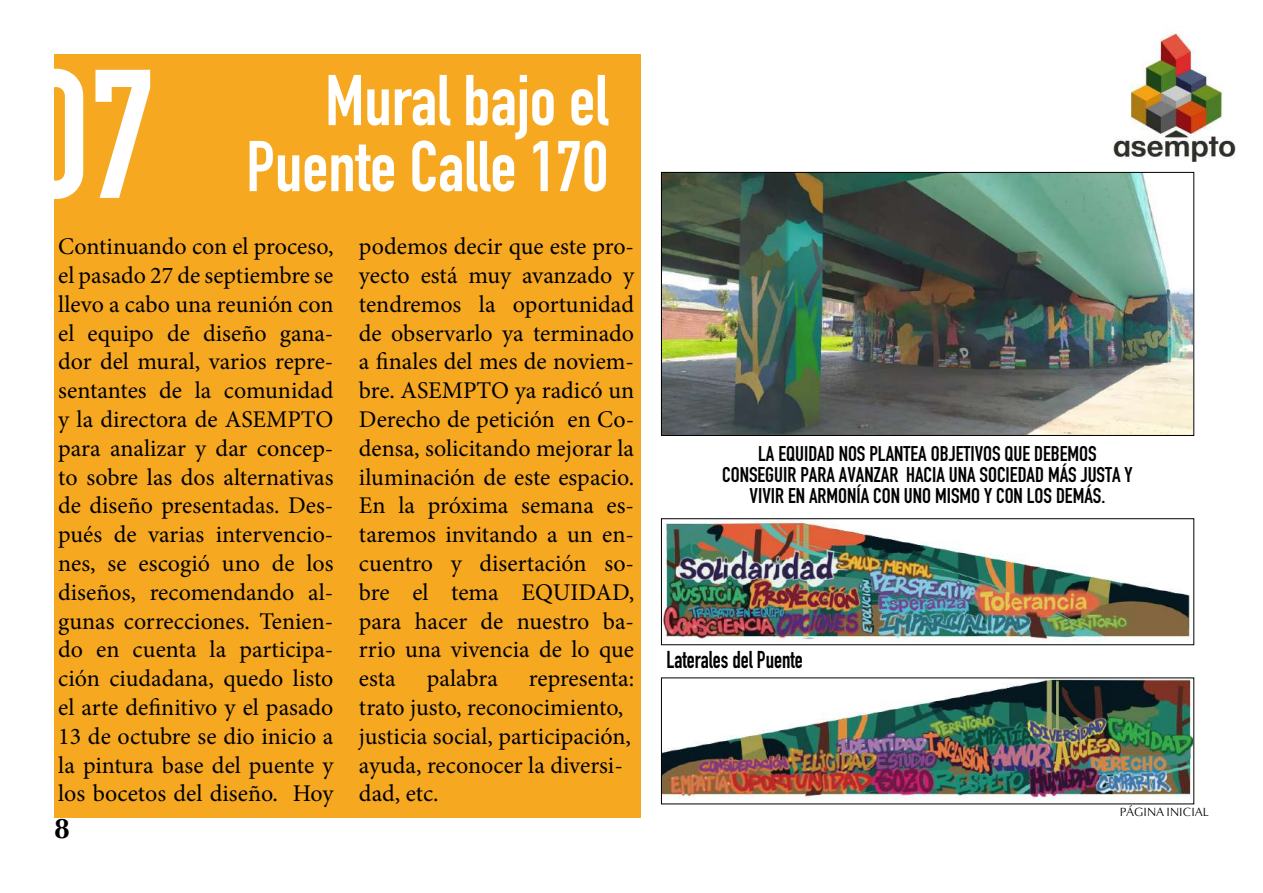
<style>
.page{position:relative;width:1263px;height:893px;background:#fff}
.page>*{position:absolute;margin:0;border:0;box-sizing:border-box;transform-origin:0 0}
.t1{font:700 180px "DIN Condensed";color:#fff}
.t2{font:700 70.5px "DIN Condensed";color:#fff}
.t3{font:700 28.5px "Optima LT Std";color:#000}
.t4{font:24px/28.8px "Minion Pro";color:#000;text-align:justify}
.t5{font:700 24px "DIN Condensed";color:#000;scale:.9 1}
.t6{font:700 21px/21px "DIN Condensed";color:#000;text-align:center}
.t7{font:12px "Optima EL";color:#000}
</style>
<div class="page">
<img style="left:1113px;top:31px;width:123px;height:131px">
<div style="left:54px;top:54px;width:586px;height:763px;background:#f6a820"></div>
<img style="left:663px;top:174px;width:529px;height:260px">
<div style="left:661px;top:172px;width:533px;height:264px;border:1px solid #000"></div>
<img style="left:663px;top:520px;width:527px;height:121px">
<div style="left:661px;top:518px;width:533px;height:127px;border:1px solid #000"></div>
<img style="left:663px;top:680px;width:529px;height:120px">
<h1 class="t1" style="left:22px;top:14px;width:135px">07</h1>
<h2 class="t2" style="left:325px;top:53px;width:285px">Mural bajo el</h2>
<h2 class="t2" style="left:246px;top:119px;width:364px">Puente Calle 170</h2>
<p class="t4" style="left:58px;top:232px;width:277px">Continuando con el proceso, el pasado 27 de septiembre se llevo a cabo una reunión con el equipo de diseño gana&shy;dor del mural, varios repre&shy;sentantes de la comunidad y la directora de ASEMPTO para analizar y dar concep&shy;to sobre las dos alternativas de diseño presentadas. Des&shy;pués de varias intervencio&shy;nes, se escogió uno de los diseños, recomendando al&shy;gunas correcciones. Tenien&shy;do en cuenta la participa&shy;ción ciudadana, quedo listo el arte definitivo y el pasado 13 de octubre se dio inicio a la pintura base del puente y los bocetos del diseño. Hoy</p>
<p class="t4" style="left:359px;top:232px;width:277px">podemos decir que este pro&shy;yecto está muy avanzado y tendremos la oportunidad de observarlo ya terminado a finales del mes de noviem&shy;bre. ASEMPTO ya radicó un Derecho de petición en Co&shy;densa, solicitando mejorar la iluminación de este espacio.<br>En la próxima semana es&shy;taremos invitando a un en&shy;cuentro y disertación so&shy;bre el tema EQUIDAD, para hacer de nuestro ba&shy;rrio una vivencia de lo que esta</p>
<p class="t4" style="left:427px;top:664px;width:73px">palabra</p>
<p class="t4" style="left:359px;top:664px;width:277px;text-align:left;text-indent:170px">representa: trato justo, reconocimiento, justicia social, participación, ayuda, reconocer la diversi&shy;dad, etc.</p>
<p class="t3" style="left:54px;top:812px;width:17px">8</p>
<p class="t6" style="left:722px;top:443px;width:412px">LA EQUIDAD NOS PLANTEA OBJETIVOS QUE DEBEMOS<br>CONSEGUIR PARA AVANZAR HACIA UNA SOCIEDAD MÁS JUSTA Y<br>VIVIR EN ARMONÍA CON UNO MISMO Y CON LOS DEMÁS.</p>
<p class="t5" style="left:666px;top:644px;width:153px">Laterales del Puente</p>
<p class="t7" style="left:1120px;top:804px;width:91px">PÁGINA INICIAL</p>
</div>
